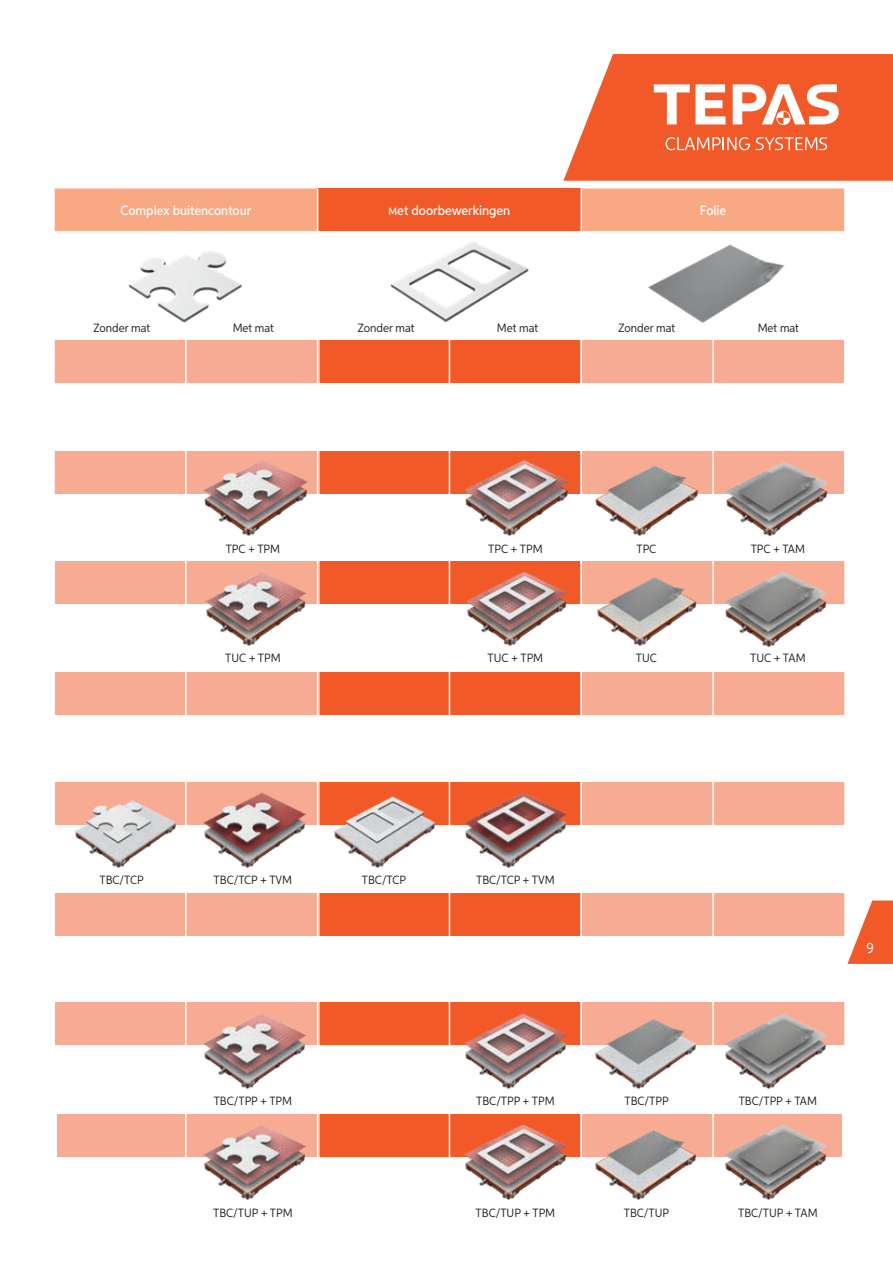
<style>
.page{position:relative;width:893px;height:1263px;background:#fff}
.page>*{position:absolute;margin:0;border:0;box-sizing:border-box;transform-origin:0 0}
.t1{font:15px "Aspira Nar";color:#fff}
.t2{font:500 13.5px "Aspira Nar";color:#fff}
.t3{font:12px "Aspira Nar";color:#231f20}
.s1{font-size:10.5px}
</style>
<div class="page">
<svg style="left:847px;top:900px;width:46px;height:64px"></svg>
<div style="left:57px;top:1114px;width:785px;height:43px;background:#f15929"></div>
<div style="left:54px;top:340px;width:789px;height:43px;background:#f15929"></div>
<div style="left:54px;top:451px;width:789px;height:42px;background:#f15929"></div>
<div style="left:55px;top:561px;width:789px;height:43px;background:#f15929"></div>
<div style="left:55px;top:672px;width:789px;height:42px;background:#f15929"></div>
<div style="left:55px;top:893px;width:789px;height:42px;background:#f15929"></div>
<div style="left:55px;top:1002px;width:789px;height:43px;background:#f15929"></div>
<svg style="left:55px;top:340px;width:264px;height:817px"></svg>
<svg style="left:582px;top:340px;width:262px;height:817px"></svg>
<svg style="left:563px;top:54px;width:330px;height:127px"></svg>
<hr style="left:53px;top:338px;width:2px;height:110px;background:#fff">
<hr style="left:185px;top:338px;width:2px;height:110px;background:#fff">
<hr style="left:317px;top:338px;width:1px;height:110px;background:#fff">
<hr style="left:449px;top:338px;width:1px;height:110px;background:#fff">
<hr style="left:580px;top:338px;width:2px;height:110px;background:#fff">
<hr style="left:712px;top:338px;width:2px;height:110px;background:#fff">
<hr style="left:53px;top:448px;width:2px;height:111px;background:#fff">
<hr style="left:185px;top:448px;width:2px;height:111px;background:#fff">
<hr style="left:317px;top:448px;width:1px;height:111px;background:#fff">
<hr style="left:449px;top:448px;width:1px;height:111px;background:#fff">
<hr style="left:712px;top:448px;width:2px;height:111px;background:#fff">
<hr style="left:185px;top:559px;width:2px;height:110px;background:#fff">
<hr style="left:317px;top:559px;width:1px;height:110px;background:#fff">
<hr style="left:449px;top:559px;width:1px;height:110px;background:#fff">
<hr style="left:712px;top:559px;width:2px;height:110px;background:#fff">
<hr style="left:185px;top:669px;width:2px;height:111px;background:#fff">
<hr style="left:317px;top:669px;width:1px;height:111px;background:#fff">
<hr style="left:449px;top:669px;width:1px;height:111px;background:#fff">
<hr style="left:580px;top:669px;width:2px;height:111px;background:#fff">
<hr style="left:712px;top:669px;width:2px;height:111px;background:#fff">
<hr style="left:185px;top:780px;width:2px;height:110px;background:#fff">
<hr style="left:317px;top:780px;width:1px;height:110px;background:#fff">
<hr style="left:712px;top:780px;width:2px;height:110px;background:#fff">
<hr style="left:185px;top:890px;width:2px;height:111px;background:#fff">
<hr style="left:317px;top:890px;width:1px;height:111px;background:#fff">
<hr style="left:449px;top:890px;width:1px;height:111px;background:#fff">
<hr style="left:580px;top:890px;width:2px;height:111px;background:#fff">
<hr style="left:712px;top:890px;width:2px;height:111px;background:#fff">
<hr style="left:185px;top:1001px;width:2px;height:110px;background:#fff">
<hr style="left:317px;top:1001px;width:1px;height:110px;background:#fff">
<hr style="left:449px;top:1001px;width:1px;height:110px;background:#fff">
<hr style="left:580px;top:1001px;width:2px;height:110px;background:#fff">
<hr style="left:712px;top:1001px;width:2px;height:110px;background:#fff">
<hr style="left:185px;top:1111px;width:2px;height:111px;background:#fff">
<hr style="left:317px;top:1111px;width:1px;height:111px;background:#fff">
<hr style="left:449px;top:1111px;width:1px;height:111px;background:#fff">
<hr style="left:712px;top:1111px;width:2px;height:111px;background:#fff">
<img style="left:60px;top:782px;width:520px;height:92px">
<img style="left:128px;top:242px;width:657px;height:81px">
<img style="left:190px;top:451px;width:130px;height:91px">
<img style="left:451px;top:451px;width:390px;height:91px">
<img style="left:190px;top:561px;width:130px;height:92px">
<img style="left:466px;top:561px;width:374px;height:92px">
<img style="left:189px;top:1003px;width:130px;height:92px">
<img style="left:450px;top:1003px;width:390px;height:92px">
<img style="left:189px;top:1114px;width:130px;height:86px">
<img style="left:450px;top:1114px;width:390px;height:86px">
<svg style="left:54px;top:189px;width:791px;height:42px;background:#f58e65"></svg>
<p class="t2" style="left:121px;top:202px;width:132px">Complex buitencontour</p>
<p class="t2" style="left:389px;top:202px;width:123px"><span class="s1">M</span>et doorbewerkingen</p>
<p class="t2" style="left:700px;top:202px;width:28px">Folie</p>
<p class="t3" style="left:94px;top:321px;width:58px">Zonder mat</p>
<p class="t3" style="left:233px;top:321px;width:43px">Met mat</p>
<p class="t3" style="left:358px;top:321px;width:58px">Zonder mat</p>
<p class="t3" style="left:497px;top:321px;width:43px">Met mat</p>
<p class="t3" style="left:619px;top:321px;width:58px">Zonder mat</p>
<p class="t3" style="left:758px;top:321px;width:43px">Met mat</p>
<p class="t3" style="left:226px;top:542px;width:56px">TPC + TPM</p>
<p class="t3" style="left:488px;top:542px;width:56px">TPC + TPM</p>
<p class="t3" style="left:636px;top:542px;width:21px">TPC</p>
<p class="t3" style="left:751px;top:542px;width:56px">TPC + TAM</p>
<p class="t3" style="left:225px;top:651px;width:57px">TUC + TPM</p>
<p class="t3" style="left:488px;top:651px;width:57px">TUC + TPM</p>
<p class="t3" style="left:636px;top:651px;width:23px">TUC</p>
<p class="t3" style="left:750px;top:651px;width:57px">TUC + TAM</p>
<p class="t3" style="left:100px;top:872px;width:46px">TBC/TCP</p>
<p class="t3" style="left:214px;top:872px;width:80px">TBC/TCP + TVM</p>
<p class="t3" style="left:362px;top:872px;width:46px">TBC/TCP</p>
<p class="t3" style="left:476px;top:872px;width:80px">TBC/TCP + TVM</p>
<p class="t1" style="left:866px;top:938px;width:9px">9</p>
<p class="t3" style="left:214px;top:1093px;width:80px">TBC/TPP + TPM</p>
<p class="t3" style="left:476px;top:1093px;width:80px">TBC/TPP + TPM</p>
<p class="t3" style="left:624px;top:1093px;width:46px">TBC/TPP</p>
<p class="t3" style="left:739px;top:1093px;width:80px">TBC/TPP + TAM</p>
<p class="t3" style="left:213px;top:1205px;width:81px">TBC/TUP + TPM</p>
<p class="t3" style="left:476px;top:1205px;width:81px">TBC/TUP + TPM</p>
<p class="t3" style="left:624px;top:1205px;width:47px">TBC/TUP</p>
<p class="t3" style="left:738px;top:1205px;width:81px">TBC/TUP + TAM</p>
</div>
